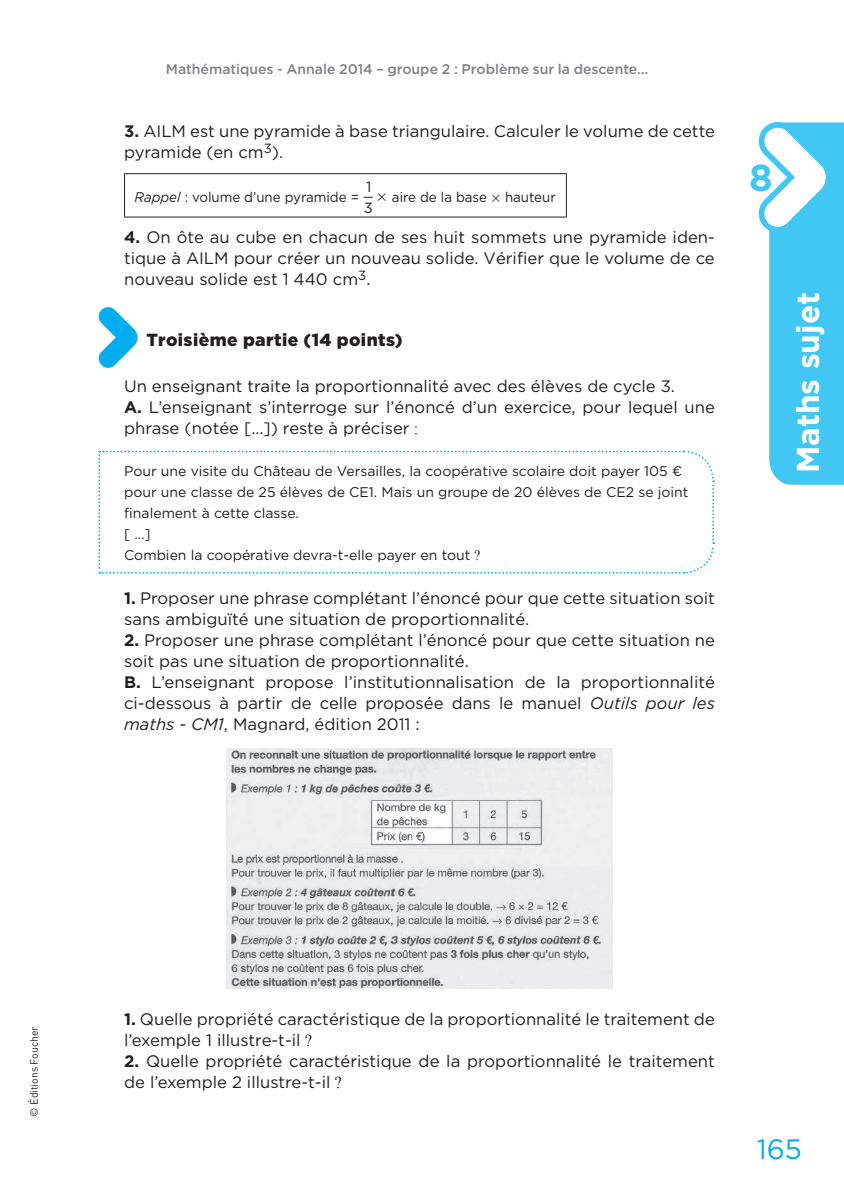
<style>
.page{position:relative;width:844px;height:1191px;background:#fff}
.page>*{position:absolute;margin:0;border:0;box-sizing:border-box;transform-origin:0 0}
.t1{font:700 37.45px "Gotham";color:#40c7f4}
.t2{font:700 31.5px "Gotham";color:#fff}
.t3{font:28px "Gotham";color:#00aeef}
.t4{font:900 17.5px "Gotham";letter-spacing:.02em;color:#231f20}
.t5{font:16.62px/21px "Gotham";color:#231f20}
.t6{font:14.88px/20.8px "Gotham";color:#231f20}
.t7{font:14px/21px "Gotham";color:#231f20}
.t8{font:500 14px "Gotham";color:#808285}
.t9{font:14px "Gotham";color:#231f20;scale:.95 1}
.t10{font:10.5px "DINOT";color:#231f20}
.s1{font-weight:700}
.s2{font-style:italic}
.s3{font-family:"Puce ESPE";font-weight:400;font-size:26.25px;color:#00aeef}
.s4{font-family:"Times New Roman"}
</style>
<div class="page">
<svg style="left:98px;top:450px;width:616px;height:124px"></svg>
<svg style="left:758px;top:122px;width:85px;height:363px"></svg>
<hr style="left:124px;top:173px;width:442px;height:1px;background:#231f20">
<hr style="left:124px;top:174px;width:1px;height:43px;background:#231f20">
<hr style="left:566px;top:174px;width:1px;height:43px;background:#231f20">
<hr style="left:124px;top:217px;width:442px;height:1px;background:#231f20">
<img style="left:227px;top:748px;width:385px;height:240px">
<svg style="left:363px;top:196px;width:10px;height:2px"></svg>
<p class="t8" style="left:166px;top:62px;width:484px">Mathématiques - Annale 2014 – groupe 2 : Problème sur la descente…</p>
<p class="t5" style="left:124px;top:121px;width:592px"><span class="s1">3.</span> AILM est une pyramide à base triangulaire. Calculer le volume de cette pyramide (en cm<sup>3</sup>).</p>
<p class="t9" style="left:134px;top:189px;width:238px"><span class="s2">Rappel</span> : volume d’une pyramide =</p>
<p class="t6" style="left:364px;top:176px;width:11px">1<br>3</p>
<p class="t9" style="left:392px;top:189px;width:102px">aire de la base</p>
<p class="t9" style="left:505px;top:189px;width:55px">hauteur</p>
<p class="t5" style="left:124px;top:227px;width:592px;text-align:justify"><span class="s1">4.</span> On ôte au cube en chacun de ses huit sommets une pyramide iden&shy;tique à AILM pour créer un nouveau solide. Vérifier que le volume de ce nouveau solide est 1 440 cm<sup>3</sup>.</p>
<p class="t4" style="left:106px;top:330px;width:298px"><span class="s3">&gt;</span> Troisième partie (14 points)</p>
<p class="t5" style="left:124px;top:375px;width:592px">Un enseignant traite la proportionnalité avec des élèves de cycle 3.<br><span class="s1">A.</span> L’enseignant s’interroge sur l’énoncé d’un exercice, pour lequel une phrase (notée […]) reste à préciser <span class="s4">:</span></p>
<p class="t7" style="left:124px;top:461px;width:566px">Pour une visite du Château de Versailles, la coopérative scolaire doit payer 105 € pour une classe de 25 élèves de CE1. Mais un groupe de 20 élèves de CE2 se joint finalement à cette classe.<br>[ …]<br>Combien la coopérative devra-t-elle payer en tout <span class="s4">?</span></p>
<p class="t5" style="left:124px;top:587px;width:592px"><span class="s1">1.</span> Proposer une phrase complétant l’énoncé pour que cette situation soit sans ambiguïté une situation de proportionnalité.</p>
<p class="t5" style="left:124px;top:629px;width:592px"><span class="s1">2.</span> Proposer une phrase complétant l’énoncé pour que cette situation ne soit pas une situation de proportionnalité.<br><span class="s1">B.</span> L’enseignant propose l’institutionnalisation de la proportionnalité ci-dessous à partir de celle proposée dans le manuel <span class="s2">Outils pour les maths - CM1</span>, Magnard, édition 2011 :</p>
<h1 class="t1" style="left:749px;top:156px;width:25px">8</h1>
<h2 class="t2" style="left:789px;top:473px;width:183px;rotate:-90deg">Maths sujet</h2>
<p class="t10" style="left:27px;top:1116px;width:92px;rotate:-90deg">© Éditions Foucher</p>
<p class="t5" style="left:124px;top:1008px;width:592px"><span class="s1">1.</span> Quelle propriété caractéristique de la proportionnalité le traitement de l’exemple 1 illustre-t-il <span class="s4">?</span></p>
<p class="t5" style="left:124px;top:1050px;width:592px"><span class="s1">2.</span> Quelle propriété caractéristique de la proportionnalité le traitement de l’exemple 2 illustre-t-il <span class="s4">?</span></p>
<h3 class="t3" style="left:756px;top:1133px;width:47px">165</h3>
</div>
